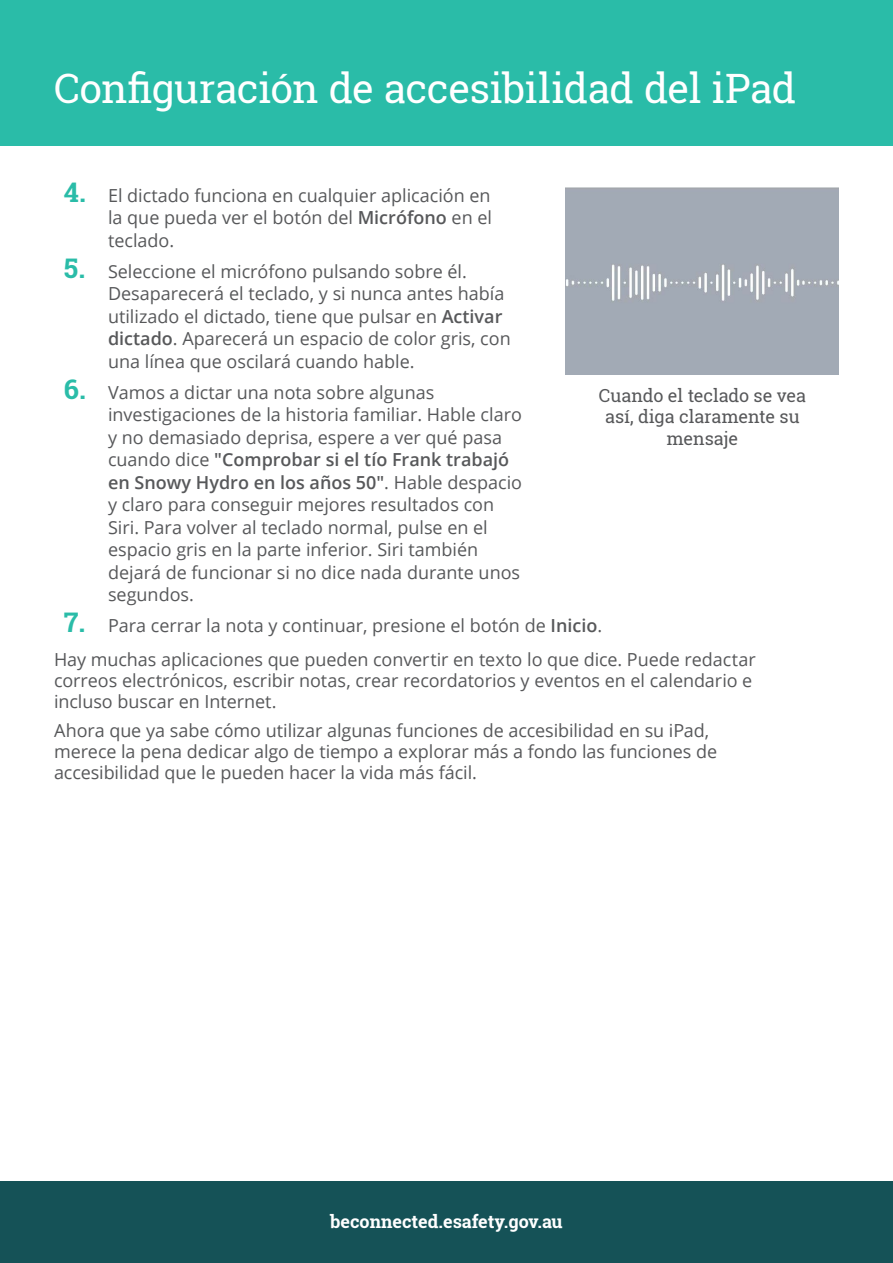
<style>
.page{position:relative;width:893px;height:1263px;background:#fff}
.page>*{position:absolute;margin:0;border:0;box-sizing:border-box;transform-origin:0 0}
.t1{font:40.5px "Roboto Slab";letter-spacing:-.015em;color:#fff}
.t2{font:18px/22.5px "Open Sans";color:#57585a}
.t3{font:18px/21.6px "Roboto Slab";letter-spacing:-.005em;color:#57585a;text-align:center}
.t4{font:700 18px "Roboto Slab";color:#fff}
.s1{font-family:"Roboto Slab";font-weight:700;font-size:27px;color:#2abca8}
.s2{font-weight:600}
</style>
<div class="page">
<div style="left:0;top:1181px;width:893px;height:82px;background:#155257"></div>
<div style="left:0;top:0;width:893px;height:145px;background:#2abca8"></div>
<div style="left:566px;top:188px;width:273px;height:186px;background:#a2aab5"></div>
<h1 class="t1" style="left:54px;top:60px;width:744px">Configuración de accesibilidad del iPad</h1>
<p class="t2" style="left:108px;top:183px;width:386px;text-align:justify;text-indent:-44px"><span class="s1">4.</span> El dictado funciona en cualquier aplicación en la que pueda ver el botón del <span class="s2">Micrófono</span> en el teclado.</p>
<p class="t2" style="left:108px;top:259px;width:404px;text-indent:-44px"><span class="s1">5.</span> Seleccione el micrófono pulsando sobre él.<br>Desaparecerá el teclado, y si nunca antes había utilizado el dictado, tiene que pulsar en <span class="s2">Activar dictado</span>. Aparecerá un espacio de color gris, con una línea que oscilará cuando hable.</p>
<p class="t2" style="left:108px;top:380px;width:416px;text-indent:-44px"><span class="s1">6.</span> Vamos a dictar una nota sobre algunas investigaciones de la historia familiar. Hable claro y no demasiado deprisa, espere a ver qué pasa cuando dice <span class="s2">"Comprobar si el tío Frank trabajó en Snowy Hydro en los años 50"</span>. Hable despacio y claro para conseguir mejores resultados con Siri. Para volver al teclado normal, pulse en el espacio gris en la parte inferior. Siri también dejará de funcionar si no dice nada durante unos segundos.</p>
<p class="t2" style="left:54px;top:608px;width:703px;line-height:33.8px;text-indent:10px"><span class="s1">7.</span> Para cerrar la nota y continuar, presione el botón de <span class="s2">Inicio</span>.<br>Hay muchas aplicaciones que pueden convertir en texto lo que dice. Puede redactar</p>
<p class="t2" style="left:54px;top:669px;width:700px;line-height:21px">correos electrónicos, escribir notas, crear recordatorios y eventos en el calendario e incluso buscar en Internet.</p>
<p class="t2" style="left:54px;top:720px;width:665px;line-height:21px">Ahora que ya sabe cómo utilizar algunas funciones de accesibilidad en su iPad, merece la pena dedicar algo de tiempo a explorar más a fondo las funciones de accesibilidad que le pueden hacer la vida más fácil.</p>
<p class="t3" style="left:599px;top:384px;width:209px">Cuando el teclado se vea así, diga claramente su mensaje</p>
<p class="t4" style="left:330px;top:1209px;width:234px">beconnected.esafety.gov.au</p>
</div>
